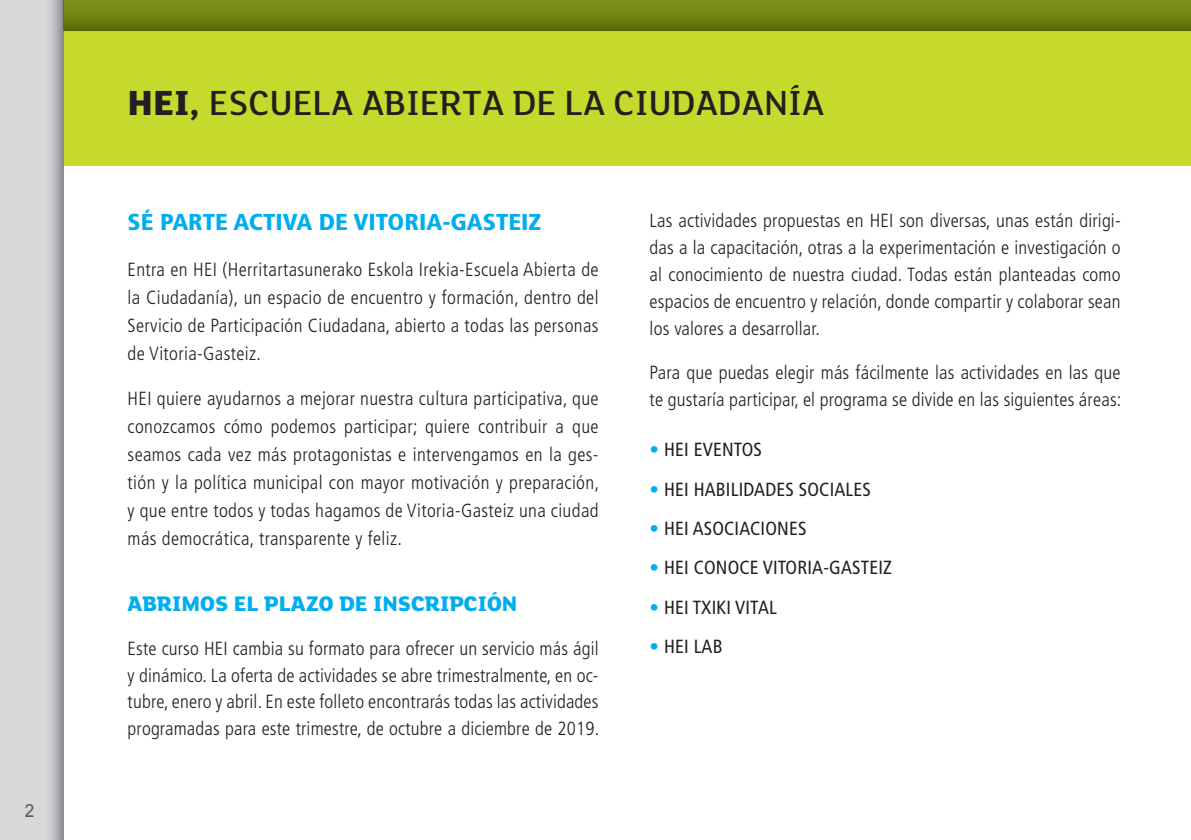
<style>
.page{position:relative;width:1191px;height:840px;background:#fff}
.page>*{position:absolute;margin:0;border:0;box-sizing:border-box;transform-origin:0 0}
.t1{font:500 38px "FS Lola";color:#231f20}
.t2{font:900 condensed 23px "Frutiger LT Std";color:#00aeef;scale:1.07 1}
.t3{font:800 23px "FS Lola";color:#00aeef}
.t4{font:300 condensed 19px/28px "Frutiger LT Std";letter-spacing:.01em;color:#231f20;text-align:justify}
.t5{font:condensed 19px "Frutiger LT Std";letter-spacing:.01em;color:#231f20}
.t6{font:18px "Arial";color:#636366;scale:.95 1}
.s1{font-weight:800}
.s2{font-weight:300;color:#00aeef}
</style>
<div class="page">
<div style="left:64px;top:0;width:1127px;height:166px;background:#c6d92d"></div>
<svg style="left:65px;top:0;width:1126px;height:31px;background:#6f7f12"></svg>
<svg style="left:0;top:0;width:64px;height:839px;background:#cdced0"></svg>
<img style="left:64px;top:0;width:1px;height:31px">
<p class="t6" style="left:25px;top:798px;width:12px">2</p>
<h1 class="t1" style="left:128px;top:83px;width:698px"><span class="s1">HEI,</span> ESCUELA ABIERTA DE LA CIUDADANÍA</h1>
<p class="t2" style="left:128px;top:208px;width:388px">SÉ PARTE ACTIVA DE VITORIA-GASTEIZ</p>
<p class="t4" style="left:128px;top:255px;width:472px">Entra en HEI (Herritartasunerako Eskola Irekia-Escuela Abierta de la Ciudadanía), un espacio de encuentro y formación, dentro del Servicio de Participación Ciudadana, abierto a todas las personas de Vitoria-Gasteiz.</p>
<p class="t4" style="left:128px;top:384px;width:473px">HEI quiere ayudarnos a mejorar nuestra cultura participativa, que conozcamos cómo podemos participar; quiere contribuir a que seamos cada vez más protagonistas e intervengamos en la ges&shy;tión y la política municipal con mayor motivación y preparación, y que entre todos y todas hagamos de Vitoria-Gasteiz una ciudad más democrática, transparente y feliz.</p>
<p class="t3" style="left:128px;top:590px;width:391px">ABRIMOS EL PLAZO DE INSCRIPCIÓN</p>
<p class="t4" style="left:128px;top:634px;width:473px;line-height:26.8px">Este curso HEI cambia su formato para ofrecer un servicio más ágil y dinámico. La oferta de actividades se abre trimestralmente, en oc&shy;tubre, enero y abril. En este folleto encontrarás todas las actividades programadas para este trimestre, de octubre a diciembre de 2019.</p>
<p class="t4" style="left:649px;top:208px;width:472px;line-height:26.8px">Las actividades propuestas en HEI son diversas, unas están dirigi&shy;das a la capacitación, otras a la experimentación e investigación o al conocimiento de nuestra ciudad. Todas están planteadas como espacios de encuentro y relación, donde compartir y colaborar sean los valores a desarrollar.</p>
<p class="t4" style="left:649px;top:359px;width:473px;line-height:26.8px">Para que puedas elegir más fácilmente las actividades en las que te gustaría participar, el programa se divide en las siguientes áreas:</p>
<p class="t5" style="left:649px;top:438px;width:114px"><span class="s2">•</span> HEI EVENTOS</p>
<p class="t5" style="left:649px;top:477px;width:223px"><span class="s2">•</span> HEI HABILIDADES SOCIALES</p>
<p class="t5" style="left:649px;top:517px;width:158px"><span class="s2">•</span> HEI ASOCIACIONES</p>
<p class="t5" style="left:649px;top:556px;width:244px"><span class="s2">•</span> HEI CONOCE VITORIA-GASTEIZ</p>
<p class="t5" style="left:649px;top:595px;width:129px"><span class="s2">•</span> HEI TXIKI VITAL</p>
<p class="t5" style="left:649px;top:635px;width:74px"><span class="s2">•</span> HEI LAB</p>
</div>
